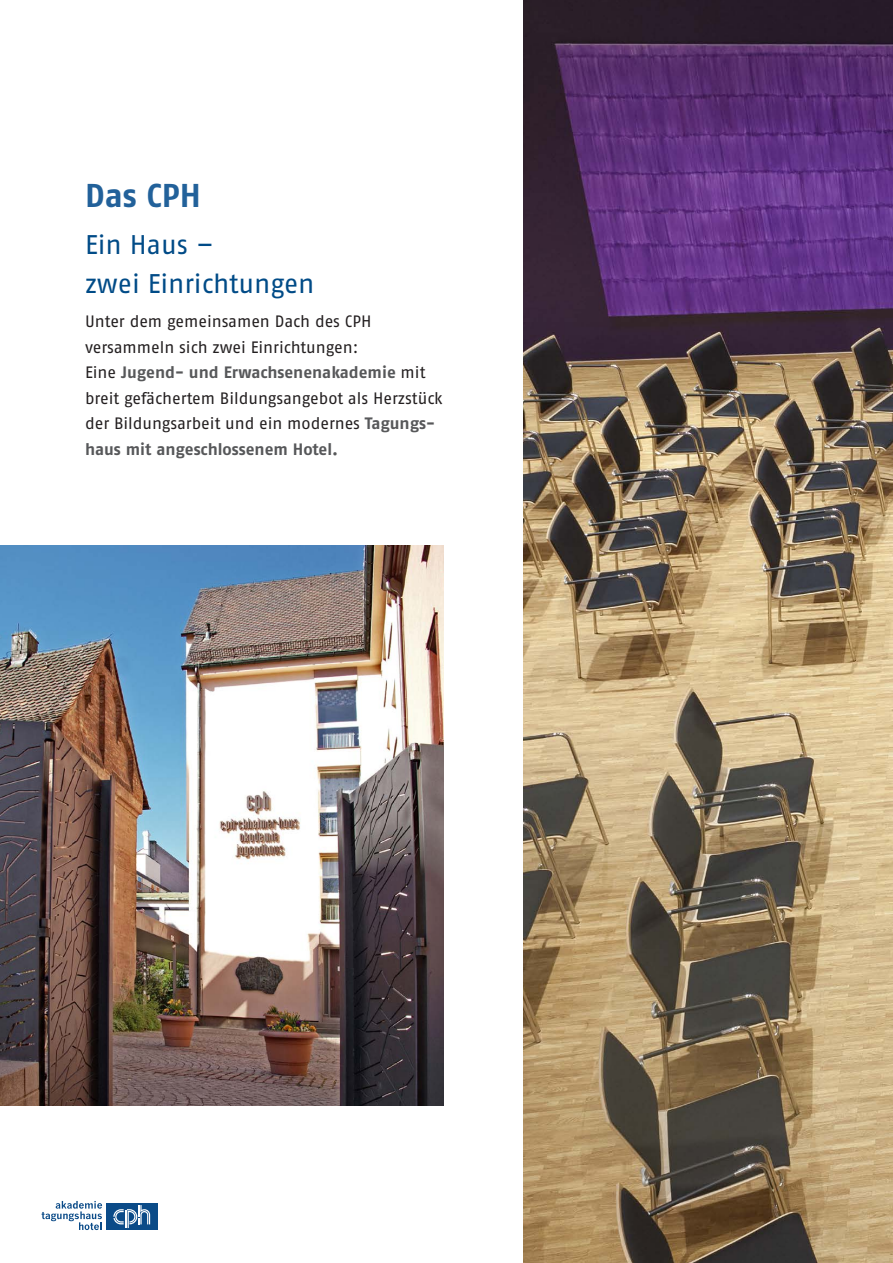
<style>
.page{position:relative;width:893px;height:1263px;background:#fff}
.page>*{position:absolute;margin:0;border:0;box-sizing:border-box;transform-origin:0 0}
.t1{font:33px "Fago No Bold TF";letter-spacing:-.005em;color:#22619a}
.t2{font:27px/39px "Fago No Tf";letter-spacing:-.005em;color:#004b87}
.t3{font:16.5px/25.5px "Fago No Tf";letter-spacing:-.005em;color:#231f20}
.t4{font:16.5px "Fago No Bold TF";color:#57585a}
.s1{font-family:"Fago No Tf";color:#231f20}
.s2{font-family:"Fago No Bold TF";color:#57585a}
</style>
<div class="page">
<div style="left:106px;top:1203px;width:52px;height:27px;background:#0b4b88"></div>
<svg style="left:113px;top:1205px;width:37px;height:23px"></svg>
<svg style="left:42px;top:1201px;width:60px;height:29px"></svg>
<img style="left:523px;top:0;width:370px;height:1263px">
<img style="left:0;top:546px;width:444px;height:560px">
<h1 class="t1" style="left:85px;top:176px;width:117px">Das CPH</h1>
<h2 class="t2" style="left:85px;top:225px;width:231px">Ein Haus –<br>zwei Einrichtungen</h2>
<p class="t3" style="left:85px;top:308px;width:288px">Unter dem gemeinsamen Dach des CPH versammeln sich zwei Einrichtungen:</p>
<p class="t4" style="left:85px;top:363px;width:342px"><span class="s1">Eine</span> Jugend- und Erwachsenenakademie <span class="s1">mit</span></p>
<p class="t3" style="left:85px;top:385px;width:359px">breit gefächertem Bildungsangebot als Herzstück der Bildungsarbeit und ein modernes <span class="s2">Tagungs-</span></p>
<p class="t4" style="left:85px;top:439px;width:255px">haus mit angeschlossenem Hotel.</p>
</div>
